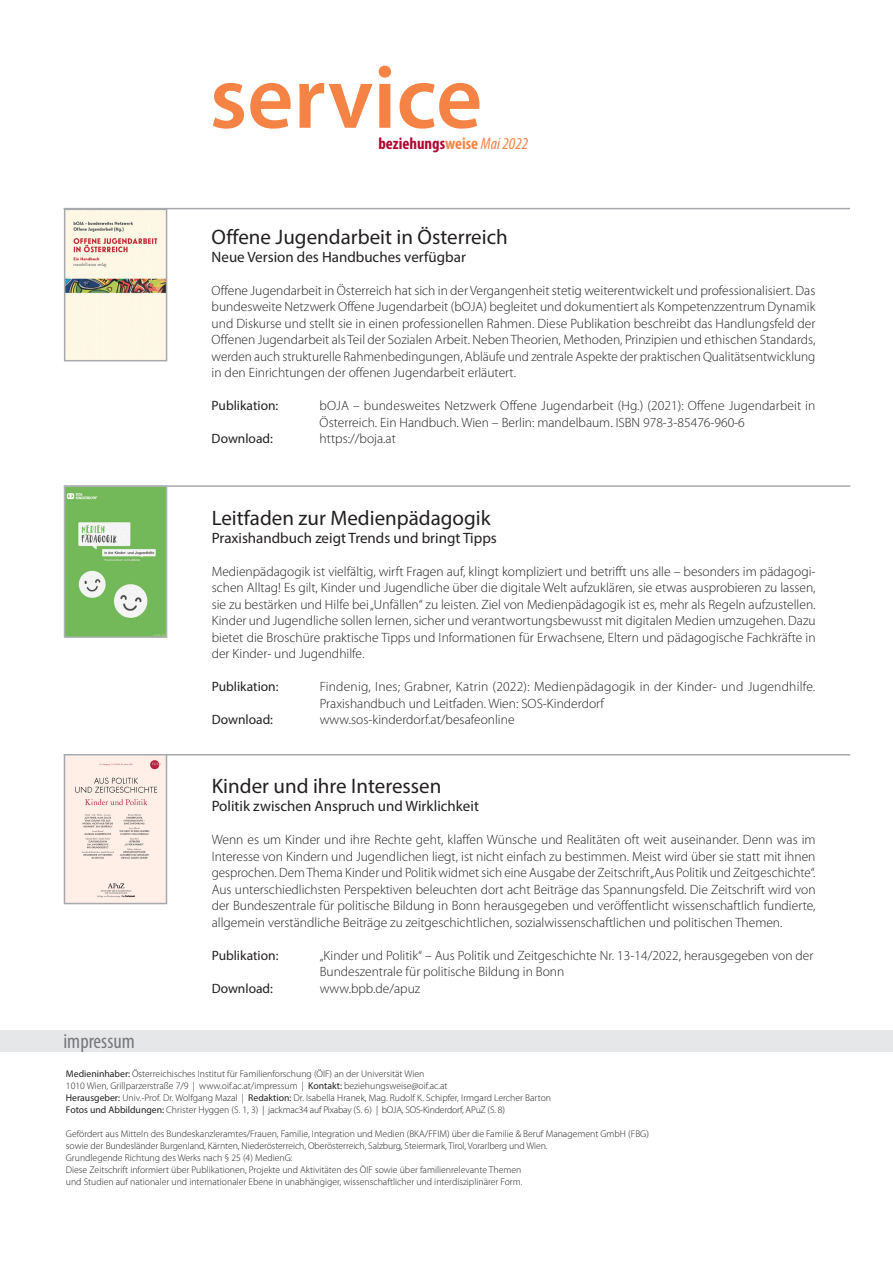
<style>
.page{position:relative;width:893px;height:1263px;background:#fff}
.page>*{position:absolute;margin:0;border:0;box-sizing:border-box;transform-origin:0 0}
.t1{font:600 90px "Myriad Pro";color:#f58345}
.Servicetext{font:21px "Myriad Pro";color:#231f20}
.t2{font:condensed 21px "Myriad Pro";color:#76787b}
.t3{font:700 condensed 16.65px "Myriad Pro";color:#b00631}
.Servicetext-2{font:15px "Myriad Pro";color:#231f20}
.Servicetext-3{font:300 13.5px/16.5px "Myriad Pro";color:#231f20;text-align:justify}
.Servicetext-4{font:13.5px "Myriad Pro";color:#231f20}
.Impressum{font:300 9.75px "Myriad Pro";color:#231f20}
.Impressum-2{font:300 9.75px "Myriad Pro";letter-spacing:-.02em;color:#231f20}
.s1{color:#f58345}
.s2{font-weight:400;font-style:italic;color:#f58345}
.s3{font-weight:400}
</style>
<div class="page">
<div style="left:0;top:1031px;width:893px;height:21px;background:#e6e7e9"></div>
<hr style="left:64px;top:485px;width:786px;height:2px;background:#a8a9ad">
<hr style="left:64px;top:754px;width:786px;height:1px;background:#a8a9ad">
<img style="left:67px;top:757px;width:97px;height:144px">
<div style="left:64px;top:754px;width:103px;height:150px;border:2px solid #a8a9ad"></div>
<img style="left:67px;top:488px;width:97px;height:147px">
<div style="left:64px;top:485px;width:103px;height:153px;border:2px solid #b0b1b5"></div>
<hr style="left:63px;top:208px;width:787px;height:1px;background:#a8a9ad">
<img style="left:67px;top:212px;width:97px;height:146px">
<div style="left:64px;top:209px;width:103px;height:152px;border:2px solid #a8a9ad"></div>
<p class="t1" style="left:210px;top:40px;width:274px">service</p>
<p class="t3" style="left:378px;top:133px;width:151px">beziehungs<span class="s1">weise</span> <span class="s2">Mai 2022</span></p>
<p class="Servicetext" style="left:212px;top:224px;width:298px">Offene Jugendarbeit in Österreich</p>
<p class="Servicetext-2" style="left:212px;top:248px;width:256px">Neue Version des Handbuches verfügbar</p>
<p class="Servicetext-3" style="left:212px;top:282px;width:605px">Offene Jugendarbeit in Österreich hat sich in der Vergangenheit stetig weiterentwickelt und professionalisiert. Das bundesweite Netzwerk Offene Jugendarbeit (bOJA) begleitet und dokumentiert als Kompetenzzentrum Dynamik und Diskurse und stellt sie in einen professionellen Rahmen. Diese Publikation beschreibt das Handlungsfeld der Offenen Jugendarbeit als Teil der Sozialen Arbeit. Neben Theorien, Methoden, Prinzipien und ethischen Standards, werden auch strukturelle Rahmenbedingungen, Abläufe und zentrale Aspekte der praktischen Qualitätsentwicklung in den Einrichtungen der offenen Jugendarbeit erläutert.</p>
<p class="Servicetext-4" style="left:212px;top:398px;width:68px">Publikation:</p>
<p class="Servicetext-3" style="left:320px;top:398px;width:497px">bOJA – bundesweites Netzwerk Offene Jugendarbeit (Hg.) (2021): Offene Jugendarbeit in</p>
<p class="Servicetext-3" style="left:320px;top:414px;width:427px">Österreich. Ein Handbuch. Wien – Berlin: mandelbaum. ISBN 978-3-85476-960-6</p>
<p class="Servicetext-4" style="left:212px;top:431px;width:63px">Download:</p>
<p class="Servicetext-3" style="left:320px;top:431px;width:78px">https://boja.at</p>
<p class="Servicetext" style="left:212px;top:505px;width:280px">Leitfaden zur Medienpädagogik</p>
<p class="Servicetext-2" style="left:212px;top:528px;width:287px">Praxishandbuch zeigt Trends und bringt Tipps</p>
<p class="Servicetext-3" style="left:212px;top:563px;width:605px">Medienpädagogik ist vielfältig, wirft Fragen auf, klingt kompliziert und betrifft uns alle – besonders im pädagogi&shy;schen Alltag! Es gilt, Kinder und Jugendliche über die digitale Welt aufzuklären, sie etwas ausprobieren zu lassen, sie zu bestärken und Hilfe bei „Unfällen“ zu leisten. Ziel von Medienpädagogik ist es, mehr als Regeln aufzustellen.<br>Kinder und Jugendliche sollen lernen, sicher und verantwortungsbewusst mit digitalen Medien umzugehen. Dazu bietet die Broschüre praktische Tipps und Informationen für Erwachsene, Eltern und pädagogische Fachkräfte in der Kinder- und Jugendhilfe.</p>
<p class="Servicetext-4" style="left:212px;top:678px;width:68px">Publikation:</p>
<p class="Servicetext-3" style="left:320px;top:679px;width:497px">Findenig, Ines; Grabner, Katrin (2022): Medienpädagogik in der Kinder- und Jugendhilfe.</p>
<p class="Servicetext-3" style="left:320px;top:695px;width:286px">Praxishandbuch und Leitfaden. Wien: SOS-Kinderdorf</p>
<p class="Servicetext-4" style="left:212px;top:711px;width:63px">Download:</p>
<p class="Servicetext-3" style="left:320px;top:712px;width:196px">www.sos-kinderdorf.at/besafeonline</p>
<p class="t2" style="left:63px;top:1028px;width:73px">impressum</p>
<p class="Servicetext" style="left:212px;top:773px;width:231px">Kinder und ihre Interessen</p>
<p class="Servicetext-2" style="left:212px;top:797px;width:269px">Politik zwischen Anspruch und Wirklichkeit</p>
<p class="Servicetext-3" style="left:212px;top:832px;width:605px">Wenn es um Kinder und ihre Rechte geht, klaffen Wünsche und Realitäten oft weit auseinander. Denn was im Interesse von Kindern und Jugendlichen liegt, ist nicht einfach zu bestimmen. Meist wird über sie statt mit ihnen gesprochen. Dem Thema Kinder und Politik widmet sich eine Ausgabe der Zeitschrift „Aus Politik und Zeitgeschichte“.<br>Aus unterschiedlichsten Perspektiven beleuchten dort acht Beiträge das Spannungsfeld. Die Zeitschrift wird von der Bundeszentrale für politische Bildung in Bonn herausgegeben und veröffentlicht wissenschaftlich fundierte, allgemein verständliche Beiträge zu zeitgeschichtlichen, sozialwissenschaftlichen und politischen Themen.</p>
<p class="Servicetext-4" style="left:212px;top:947px;width:68px">Publikation:</p>
<p class="Servicetext-3" style="left:320px;top:947px;width:495px">„Kinder und Politik“ – Aus Politik und Zeitgeschichte Nr. 13-14/2022, herausgegeben von der</p>
<p class="Servicetext-3" style="left:320px;top:964px;width:246px">Bundeszentrale für politische Bildung in Bonn</p>
<p class="Servicetext-4" style="left:212px;top:980px;width:63px">Download:</p>
<p class="Servicetext-3" style="left:320px;top:980px;width:102px">www.bpb.de/apuz</p>
<p class="Impressum" style="left:66px;top:1068px;width:360px"><span class="s3">Medieninhaber:</span> Österreichisches Institut für Familienforschung (ÖIF) an der Universität Wien</p>
<p class="Impressum" style="left:66px;top:1080px;width:383px">1010 Wien, Grillparzerstraße 7/9 | www.oif.ac.at/impressum | <span class="s3">Kontakt:</span> beziehungsweise@oif.ac.at</p>
<p class="Impressum" style="left:66px;top:1092px;width:487px"><span class="s3">Herausgeber:</span> Univ.-Prof. Dr. Wolfgang Mazal | <span class="s3">Redaktion:</span> Dr. Isabella Hranek, Mag. Rudolf K. Schipfer, Irmgard Lercher Barton</p>
<p class="Impressum-2" style="left:66px;top:1104px;width:441px"><span class="s3">Fotos und Abbildungen:</span> Christer Hyggen (S. 1, 3) | jackmac34 auf Pixabay (S. 6) | bOJA, SOS-Kinderdorf, APuZ (S. 8)</p>
<p class="Impressum" style="left:66px;top:1128px;width:584px">Gefördert aus Mitteln des Bundeskanzleramtes/Frauen, Familie, Integration und Medien (BKA/FFIM) über die Familie &amp; Beruf Management GmbH (FBG)</p>
<p class="Impressum" style="left:66px;top:1140px;width:483px">sowie der Bundesländer Burgenland, Kärnten, Niederösterreich, Oberösterreich, Salzburg, Steiermark, Tirol, Vorarlberg und Wien.</p>
<p class="Impressum" style="left:66px;top:1152px;width:228px">Grundlegende Richtung des Werks nach § 25 (4) MedienG:</p>
<p class="Impressum" style="left:66px;top:1164px;width:457px">Diese Zeitschrift informiert über Publikationen, Projekte und Aktivitäten des ÖIF sowie über familienrelevante Themen</p>
<p class="Impressum" style="left:66px;top:1176px;width:458px">und Studien auf nationaler und internationaler Ebene in unabhängiger, wissenschaftlicher und interdisziplinärer Form.</p>
</div>
